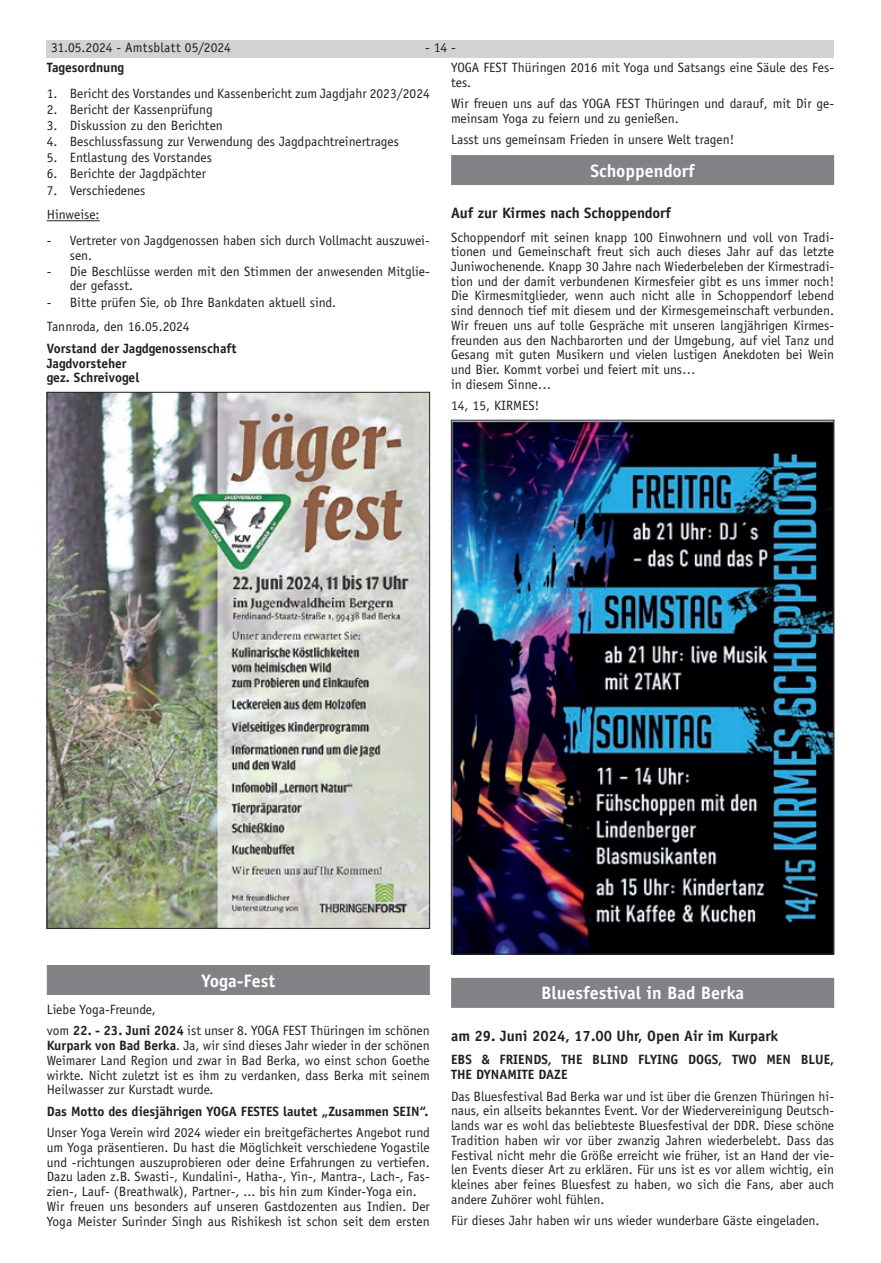
<style>
.page{position:relative;width:881px;height:1263px;background:#fff}
.page>*{position:absolute;margin:0;border:0;box-sizing:border-box;transform-origin:0 0}
.Überschrift{font:700 18px "Officina Sans LT";color:#fff}
.Zwischenüberschrift{font:700 15px "Officina Sans LT";color:#231f20}
.t1{font:13.5px/14.7px "Officina Sans LT";color:#231f20}
.t2{font:700 13.5px/14.7px "Officina Sans LT";color:#231f20}
.s1{font-weight:700}
</style>
<div class="page">
<div style="left:47px;top:40px;width:786px;height:17px;background:#d1d2d4"></div>
<div style="left:451px;top:155px;width:382px;height:30px;background:#808285"></div>
<div style="left:451px;top:978px;width:382px;height:30px;background:#808285"></div>
<img style="left:453px;top:422px;width:378px;height:530px">
<hr style="left:47px;top:220px;width:53px;height:1px;background:#231f20">
<div style="left:47px;top:965px;width:382px;height:30px;background:#808285"></div>
<img style="left:49px;top:394px;width:378px;height:532px">
<p class="t1" style="left:51px;top:41px;width:181px">31.05.2024 - Amtsblatt 05/2024</p>
<p class="t1" style="left:451px;top:38px;width:384px;line-height:19.4px;text-indent:-26px">- 14 -<br>YOGA FEST Thüringen 2016 mit Yoga und Satsangs eine Säule des Fes-</p>
<p class="t1" style="left:451px;top:75px;width:22px">tes.</p>
<p class="t1" style="left:451px;top:96px;width:384px">Wir freuen uns auf das YOGA FEST Thüringen und darauf, mit Dir ge&shy;meinsam Yoga zu feiern und zu genießen.</p>
<p class="t1" style="left:451px;top:132px;width:284px">Lasst uns gemeinsam Frieden in unsere Welt tragen!</p>
<p class="Überschrift" style="left:590px;top:159px;width:106px">Schoppendorf</p>
<p class="Zwischenüberschrift" style="left:451px;top:204px;width:221px">Auf zur Kirmes nach Schoppendorf</p>
<p class="t1" style="left:451px;top:230px;width:384px;text-align:justify">Schoppendorf mit seinen knapp 100 Einwohnern und voll von Tradi&shy;tionen und Gemeinschaft freut sich auch dieses Jahr auf das letzte Juniwochenende. Knapp 30 Jahre nach Wiederbeleben der Kirmestradi&shy;tion und der damit verbundenen Kirmesfeier gibt es uns immer noch!<br>Die Kirmesmitglieder, wenn auch nicht alle in Schoppendorf lebend sind dennoch tief mit diesem und der Kirmesgemeinschaft verbunden.<br>Wir freuen uns auf tolle Gespräche mit unseren langjährigen Kirmes&shy;freunden aus den Nachbarorten und der Umgebung, auf viel Tanz und Gesang mit guten Musikern und vielen lustigen Anekdoten bei Wein und Bier. Kommt vorbei und feiert mit uns…</p>
<p class="t1" style="left:451px;top:377px;width:102px">in diesem Sinne…</p>
<p class="t1" style="left:451px;top:398px;width:89px">14, 15, KIRMES!</p>
<p class="t2" style="left:47px;top:60px;width:79px">Tagesordnung</p>
<p class="t1" style="left:47px;top:86px;width:12px">1.</p>
<p class="t1" style="left:70px;top:86px;width:361px">Bericht des Vorstandes und Kassenbericht zum Jagdjahr 2023/2024</p>
<p class="t1" style="left:47px;top:102px;width:12px">2.</p>
<p class="t1" style="left:70px;top:102px;width:144px">Bericht der Kassenprüfung</p>
<p class="t1" style="left:47px;top:118px;width:12px">3.</p>
<p class="t1" style="left:70px;top:118px;width:155px">Diskussion zu den Berichten</p>
<p class="t1" style="left:47px;top:134px;width:12px">4.</p>
<p class="t1" style="left:70px;top:134px;width:330px">Beschlussfassung zur Verwendung des Jagdpachtreinertrages</p>
<p class="t1" style="left:47px;top:150px;width:12px">5.</p>
<p class="t1" style="left:70px;top:150px;width:144px">Entlastung des Vorstandes</p>
<p class="t1" style="left:47px;top:167px;width:12px">6.</p>
<p class="t1" style="left:70px;top:167px;width:138px">Berichte der Jagdpächter</p>
<p class="t1" style="left:47px;top:183px;width:12px">7.</p>
<p class="t1" style="left:70px;top:183px;width:77px">Verschiedenes</p>
<p class="t1" style="left:47px;top:207px;width:54px">Hinweise:</p>
<p class="t1" style="left:47px;top:233px;width:6px">-</p>
<p class="t1" style="left:70px;top:233px;width:361px">Vertreter von Jagdgenossen haben sich durch Vollmacht auszuwei&shy;sen.</p>
<p class="t1" style="left:47px;top:264px;width:6px">-</p>
<p class="t1" style="left:70px;top:264px;width:361px">Die Beschlüsse werden mit den Stimmen der anwesenden Mitglie&shy;der gefasst.</p>
<p class="t1" style="left:47px;top:295px;width:6px">-</p>
<p class="t1" style="left:70px;top:295px;width:268px">Bitte prüfen Sie, ob Ihre Bankdaten aktuell sind.</p>
<p class="t1" style="left:47px;top:320px;width:144px">Tannroda, den 16.05.2024</p>
<p class="t2" style="left:47px;top:341px;width:191px">Vorstand der Jagdgenossenschaft</p>
<p class="t2" style="left:47px;top:355px;width:81px">Jagdvorsteher</p>
<p class="t2" style="left:47px;top:370px;width:94px">gez. Schreivogel</p>
<p class="Überschrift" style="left:201px;top:969px;width:75px">Yoga-Fest</p>
<p class="t1" style="left:47px;top:1002px;width:110px">Liebe Yoga-Freunde,</p>
<p class="t1" style="left:47px;top:1023px;width:384px;text-align:justify">vom <span class="s1">22. - 23. Juni 2024</span> ist unser 8. YOGA FEST Thüringen im schönen <span class="s1">Kurpark von Bad Berka</span>. Ja, wir sind dieses Jahr wieder in der schönen Weimarer Land Region und zwar in Bad Berka, wo einst schon Goethe wirkte. Nicht zuletzt ist es ihm zu verdanken, dass Berka mit seinem Heilwasser zur Kurstadt wurde.</p>
<p class="t2" style="left:47px;top:1104px;width:383px">Das Motto des diesjährigen YOGA FESTES lautet „Zusammen SEIN“.</p>
<p class="t1" style="left:47px;top:1125px;width:384px;text-align:justify">Unser Yoga Verein wird 2024 wieder ein breitgefächertes Angebot rund um Yoga präsentieren. Du hast die Möglichkeit verschiedene Yogastile und -richtungen auszuprobieren oder deine Erfahrungen zu vertiefen.<br>Dazu laden z.B. Swasti-, Kundalini-, Hatha-, Yin-, Mantra-, Lach-, Fas&shy;zien-, Lauf- (Breathwalk), Partner-, ... bis hin zum Kinder-Yoga ein.</p>
<p class="t1" style="left:47px;top:1199px;width:384px">Wir freuen uns besonders auf unseren Gastdozenten aus Indien. Der<br>Yoga Meister Surinder Singh aus Rishikesh ist schon seit dem ersten</p>
<p class="Überschrift" style="left:541px;top:982px;width:204px">Bluesfestival in Bad Berka</p>
<p class="Zwischenüberschrift" style="left:451px;top:1027px;width:328px">am 29. Juni 2024, 17.00 Uhr, Open Air im Kurpark</p>
<p class="t2" style="left:451px;top:1052px;width:384px">EBS &amp; FRIENDS, THE BLIND FLYING DOGS, TWO MEN BLUE,<br>THE DYNAMITE DAZE</p>
<p class="t1" style="left:451px;top:1089px;width:384px;text-align:justify">Das Bluesfestival Bad Berka war und ist über die Grenzen Thüringen hi&shy;naus, ein allseits bekanntes Event. Vor der Wiedervereinigung Deutsch&shy;lands war es wohl das beliebteste Bluesfestival der DDR. Diese schöne Tradition haben wir vor über zwanzig Jahren wiederbelebt. Dass das Festival nicht mehr die Größe erreicht wie früher, ist an Hand der vie&shy;len Events dieser Art zu erklären. Für uns ist es vor allem wichtig, ein kleines aber feines Bluesfest zu haben, wo sich die Fans, aber auch andere Zuhörer wohl fühlen.</p>
<p class="t1" style="left:451px;top:1213px;width:370px">Für dieses Jahr haben wir uns wieder wunderbare Gäste eingeladen.</p>
</div>
